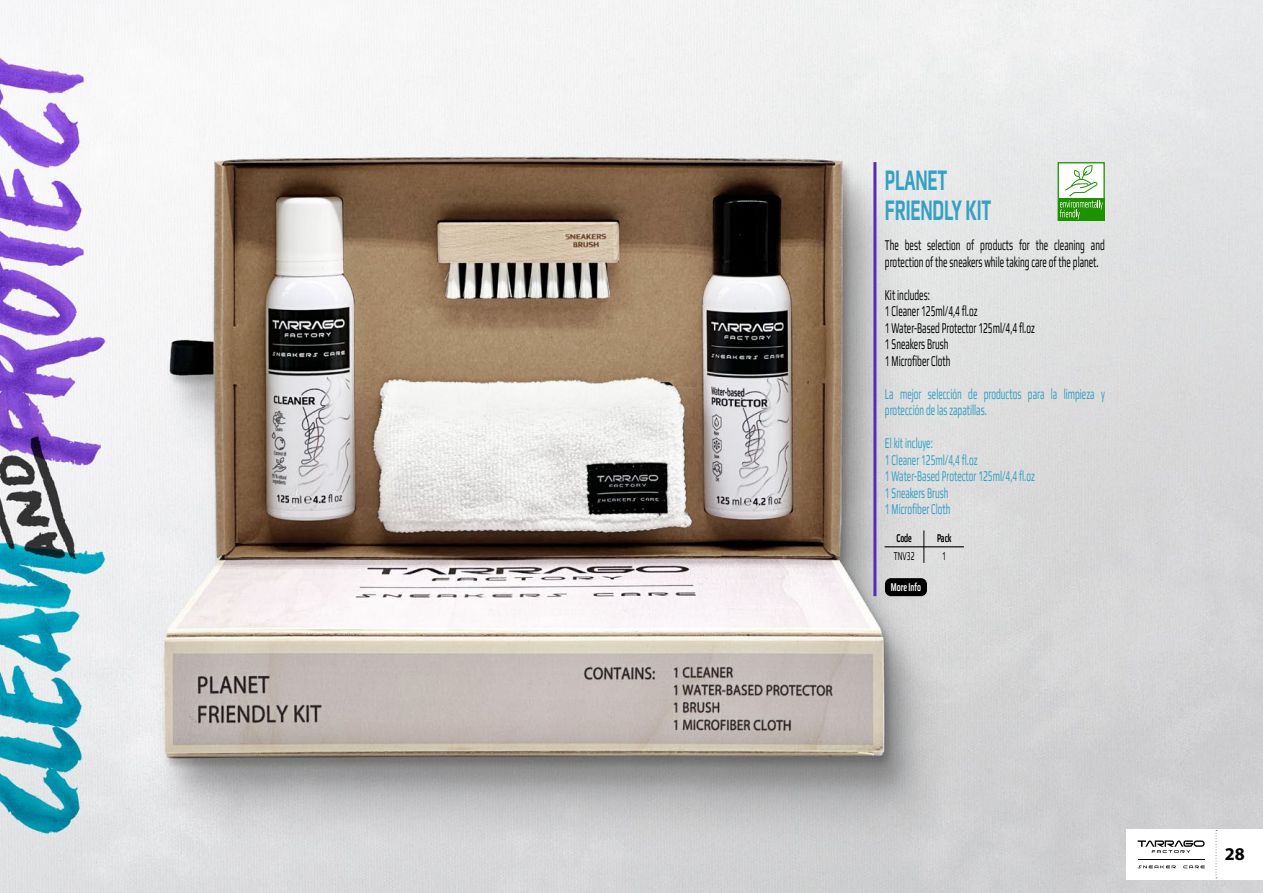
<style>
.page{position:relative;width:1263px;height:893px;background:#fff}
.page>*{position:absolute;margin:0;border:0;box-sizing:border-box;transform-origin:0 0}
.t1{font:700 30px/30px "Play";letter-spacing:-.01em;color:#35a0c3;scale:.55 1}
.t2{font:700 18px "Myriad Pro";color:#000}
.t3{font:15px/16.5px "Play";color:#000;scale:.55 1}
.t4{font:15px/16.5px "Play";color:#329fc4;scale:.55 1}
.t5{font:700 12px "Play";color:#000;scale:.55 1}
.t6{font:700 12px "Play";color:#fff;scale:.55 1}
.t7{font:12px "Play";color:#000;scale:.55 1}
</style>
<div class="page">
<img style="left:0;top:0;width:1263px;height:893px">
<div style="left:1057px;top:162px;width:48px;height:59px;background:#fff;border:1px solid #1e9100"></div>
<div style="left:1058px;top:198px;width:46px;height:23px;background:#1e9100"></div>
<svg style="left:1060px;top:165px;width:43px;height:55px"></svg>
<hr style="left:873px;top:162px;width:3px;height:434px;background:#552db3">
<hr style="left:885px;top:546px;width:79px;height:1px;background:#000">
<hr style="left:924px;top:530px;width:1px;height:33px;background:#000">
<div style="left:885px;top:578px;width:42px;height:18px;background:#000;border-radius:6px"></div>
<div style="left:1126px;top:829px;width:137px;height:50px;background:#fff"></div>
<svg style="left:1215px;top:830px;width:2px;height:48px"></svg>
<svg style="left:1138px;top:865px;width:38px;height:3px"></svg>
<svg style="left:1183px;top:865px;width:22px;height:3px"></svg>
<hr style="left:1138px;top:859px;width:67px;height:1px;background:#000">
<svg style="left:1138px;top:840px;width:67px;height:13px"></svg>
<h1 class="t1" style="left:885px;top:164px;width:195px">PLANET<br>FRIENDLY KIT</h1>
<p class="t3" style="left:885px;top:236px;width:401px">The best selection of products for the cleaning and protection of the sneakers while taking care of the planet.</p>
<p class="t3" style="left:885px;top:286px;width:274px">Kit includes:<br>1 Cleaner 125ml/4,4 fl.oz<br>1 Water-Based Protector 125ml/4,4 fl.oz<br>1 Sneakers Brush<br>1 Microfiber Cloth</p>
<p class="t4" style="left:885px;top:385px;width:401px">La mejor selección de productos para la limpieza y protección de las zapatillas.</p>
<p class="t4" style="left:885px;top:434px;width:274px">El kit incluye:<br>1 Cleaner 125ml/4,4 fl.oz<br>1 Water-Based Protector 125ml/4,4 fl.oz<br>1 Sneakers Brush<br>1 Microfiber Cloth</p>
<p class="t5" style="left:896px;top:531px;width:30px">Code</p>
<p class="t5" style="left:937px;top:531px;width:28px">Pack</p>
<p class="t7" style="left:894px;top:548px;width:39px">TNV32</p>
<p class="t7" style="left:942px;top:548px;width:8px">1</p>
<p class="t6" style="left:891px;top:580px;width:56px">More Info</p>
<p class="t2" style="left:1225px;top:843px;width:21px">28</p>
</div>
